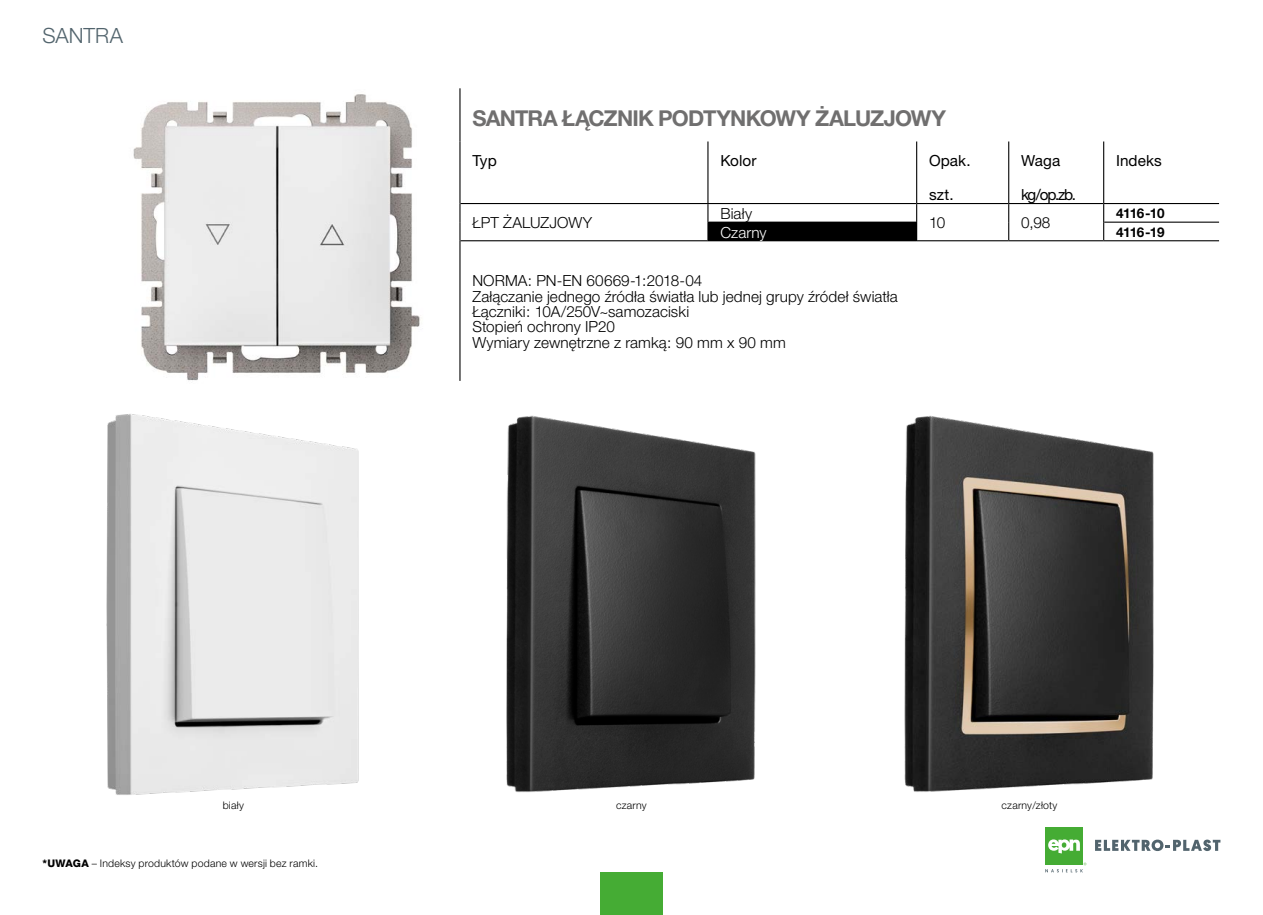
<style>
.page{position:relative;width:1263px;height:915px;background:#fff}
.page>*{position:absolute;margin:0;border:0;box-sizing:border-box;transform-origin:0 0}
.Normalny{font:700 21.9px "Helvetica Neue CE";letter-spacing:-.04em;color:#706f6f}
.t1{font:300 21px "Helvetica Neue CE";color:#52646d}
.Normalny-2{font:300 15.3px "Helvetica Neue CE";letter-spacing:.005em;color:#000}
.t2{font:15.3px "Helvetica Neue CE";letter-spacing:.005em;color:#000}
.Normalny-3{font:300 15.3px "Helvetica Neue CE";letter-spacing:.01em;color:#fff}
.INDEX-P{font:700 13.5px "Helvetica Neue CE";letter-spacing:-.03em;color:#000}
.t3{font:300 10.5px "Helvetica Neue CE";letter-spacing:.02em;color:#000}
.s1{font-weight:800}
</style>
<div class="page">
<div style="left:600px;top:872px;width:63px;height:42px;background:#45ac34"></div>
<img style="left:106px;top:414px;width:253px;height:381px">
<img style="left:506px;top:415px;width:250px;height:378px">
<img style="left:904px;top:415px;width:250px;height:377px">
<div style="left:1045px;top:827px;width:38px;height:38px;background:#45ac34"></div>
<svg style="left:1048px;top:839px;width:32px;height:14px"></svg>
<svg style="left:1095px;top:839px;width:125px;height:11px"></svg>
<svg style="left:1045px;top:862px;width:41px;height:10px"></svg>
<svg style="left:460px;top:141px;width:645px;height:62px"></svg>
<hr style="left:459px;top:88px;width:1px;height:53px;background:#000">
<hr style="left:459px;top:141px;width:1px;height:62px;background:#000">
<svg style="left:459px;top:203px;width:760px;height:38px"></svg>
<hr style="left:459px;top:241px;width:1px;height:140px;background:#000">
<hr style="left:707px;top:141px;width:1px;height:62px;background:#000">
<hr style="left:916px;top:141px;width:1px;height:62px;background:#000">
<hr style="left:1008px;top:141px;width:1px;height:62px;background:#000">
<hr style="left:1103px;top:141px;width:1px;height:62px;background:#000">
<hr style="left:460px;top:203px;width:248px;height:1px;background:#000">
<hr style="left:708px;top:203px;width:209px;height:1px;background:#000">
<hr style="left:917px;top:203px;width:92px;height:1px;background:#000">
<hr style="left:1009px;top:203px;width:95px;height:1px;background:#000">
<hr style="left:1104px;top:203px;width:115px;height:1px;background:#000">
<hr style="left:708px;top:221px;width:208px;height:2px;background:#000">
<hr style="left:1104px;top:221px;width:115px;height:2px;background:#000">
<hr style="left:460px;top:240px;width:248px;height:1px;background:#000">
<hr style="left:708px;top:240px;width:209px;height:1px;background:#000">
<hr style="left:917px;top:240px;width:92px;height:1px;background:#000">
<hr style="left:1009px;top:240px;width:95px;height:1px;background:#000">
<hr style="left:1104px;top:240px;width:115px;height:1px;background:#000">
<img style="left:133px;top:94px;width:287px;height:287px">
<h2 class="t1" style="left:43px;top:22px;width:82px">SANTRA</h2>
<p class="Normalny" style="left:472px;top:105px;width:475px">SANTRA ŁĄCZNIK PODTYNKOWY ŻALUZJOWY</p>
<p class="t2" style="left:472px;top:151px;width:26px">Typ</p>
<p class="t2" style="left:720px;top:151px;width:38px">Kolor</p>
<p class="t2" style="left:929px;top:151px;width:43px">Opak.</p>
<p class="t2" style="left:929px;top:185px;width:26px">szt.</p>
<p class="t2" style="left:1021px;top:151px;width:41px">Waga</p>
<p class="t2" style="left:1021px;top:185px;width:57px">kg/op.zb.</p>
<p class="t2" style="left:1116px;top:151px;width:47px">Indeks</p>
<p class="Normalny-2" style="left:472px;top:213px;width:121px">ŁPT ŻALUZJOWY</p>
<p class="Normalny-2" style="left:720px;top:204px;width:33px">Biały</p>
<p class="INDEX-P" style="left:1116px;top:205px;width:50px">4116-10</p>
<p class="Normalny-2" style="left:929px;top:213px;width:18px">10</p>
<p class="Normalny-2" style="left:1021px;top:213px;width:31px">0,98</p>
<p class="Normalny-3" style="left:720px;top:223px;width:48px">Czarny</p>
<p class="INDEX-P" style="left:1116px;top:223px;width:50px">4116-19</p>
<p class="Normalny-2" style="left:472px;top:271px;width:232px">NORMA: PN-EN 60669-1:2018-04</p>
<p class="Normalny-2" style="left:472px;top:287px;width:427px">Załączanie jednego źródła światła lub jednej grupy źródeł światła</p>
<p class="Normalny-2" style="left:472px;top:302px;width:218px">Łączniki: 10A/250V~samozaciski</p>
<p class="Normalny-2" style="left:472px;top:317px;width:144px">Stopień ochrony IP20</p>
<p class="Normalny-2" style="left:472px;top:333px;width:315px">Wymiary zewnętrzne z ramką: 90 mm x 90 mm</p>
<p class="t3" style="left:223px;top:798px;width:23px">biały</p>
<p class="t3" style="left:616px;top:798px;width:32px">czarny</p>
<p class="t3" style="left:1002px;top:798px;width:57px">czarny/złoty</p>
<p class="t3" style="left:43px;top:856px;width:277px"><span class="s1">*UWAGA</span> – Indeksy produktów podane w wersji bez ramki.</p>
</div>
